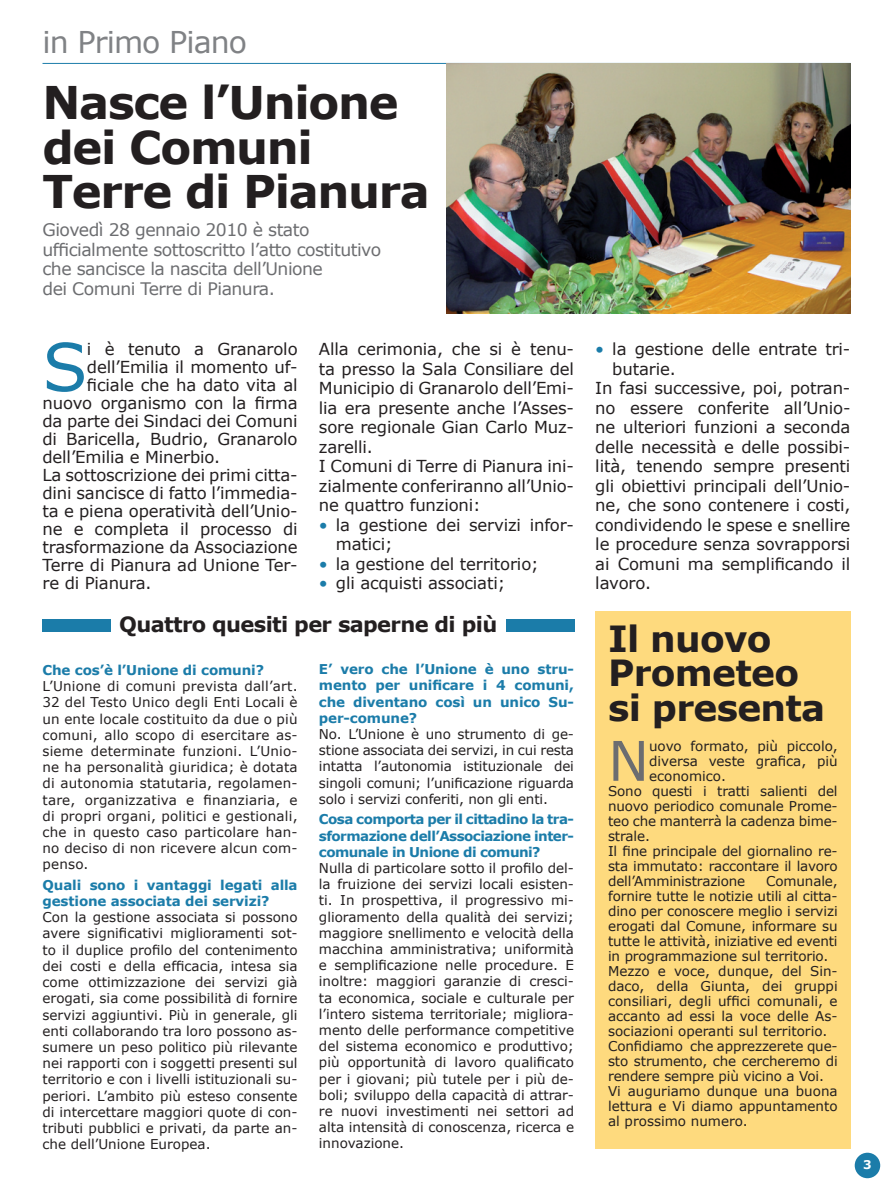
<style>
.page{position:relative;width:893px;height:1191px;background:#fff}
.page>*{position:absolute;margin:0;border:0;box-sizing:border-box;transform-origin:0 0}
.t1{font:66px "Verdana";color:#1b7ca9}
.t2{font:54.75px "Verdana";color:#6c6d70}
.t3{font:700 45px/44.2px "Verdana";letter-spacing:-.03em;color:#231f20}
.t4{font:700 36px/34.5px "Verdana";letter-spacing:-.02em;color:#231f20}
.t5{font:30px "Verdana";letter-spacing:-.03em;color:#808285}
.t6{font:700 21px "Verdana";letter-spacing:-.03em;color:#231f20}
.t7{font:17.25px/19.5px "Verdana";letter-spacing:-.03em;color:#6c6d70}
.t8{font:16.5px/19.5px "Verdana";letter-spacing:-.01em;color:#231f20}
.t9{font:13.5px/16.2px "Verdana";letter-spacing:-.01em;color:#231f20;text-align:justify}
.t10{font:700 13.5px/16.2px "Verdana";letter-spacing:-.01em;color:#1b7ca9;text-align:justify}
.t11{font:700 12px "Verdana";color:#fff}
.s1{color:#1b7ca9}
</style>
<div class="page">
<hr style="left:43px;top:63px;width:807px;height:1px;background:#1b7ca9">
<div style="left:595px;top:611px;width:255px;height:537px;background:#feda7e"></div>
<img style="left:446px;top:64px;width:404px;height:249px">
<div style="left:43px;top:619px;width:68px;height:12px;background:#1b7ca9"></div>
<div style="left:506px;top:619px;width:68px;height:12px;background:#1b7ca9"></div>
<div style="left:855px;top:1152px;width:25px;height:26px;background:#1b7ca9;border-radius:50%"></div>
<h3 class="t5" style="left:43px;top:23px;width:206px">in Primo Piano</h3>
<h3 class="t3" style="left:43px;top:81px;width:389px">Nasce l’Unione dei Comuni<br>Terre di Pianura</h3>
<p class="t7" style="left:43px;top:220px;width:340px">Giovedì 28 gennaio 2010 è stato ufficialmente sottoscritto l’atto costitutivo che sancisce la nascita dell’Unione<br>dei Comuni Terre di Pianura.</p>
<h1 class="t1" style="left:43px;top:325px;width:47px">S</h1>
<p class="t8" style="left:87px;top:339px;width:212px">i è tenuto a Granarolo</p>
<p class="t8" style="left:87px;top:357px;width:212px">dell’Emilia il momento uf-</p>
<p class="t8" style="left:87px;top:375px;width:212px">ficiale che ha dato vita al</p>
<p class="t8" style="left:43px;top:393px;width:257px">nuovo organismo con la firma</p>
<p class="t8" style="left:43px;top:411px;width:257px">da parte dei Sindaci dei Comuni</p>
<p class="t8" style="left:43px;top:429px;width:257px">di Baricella, Budrio, Granarolo</p>
<p class="t8" style="left:43px;top:447px;width:179px">dell’Emilia e Minerbio.</p>
<p class="t8" style="left:43px;top:465px;width:257px">La sottoscrizione dei primi citta-</p>
<p class="t8" style="left:43px;top:483px;width:257px">dini sancisce di fatto l’immedia-</p>
<p class="t8" style="left:43px;top:501px;width:257px">ta e piena operatività dell’Unio-</p>
<p class="t8" style="left:43px;top:519px;width:257px">ne e completa il processo di</p>
<p class="t8" style="left:43px;top:537px;width:257px">trasformazione da Associazione</p>
<p class="t8" style="left:43px;top:555px;width:257px">Terre di Pianura ad Unione Ter-</p>
<p class="t8" style="left:43px;top:573px;width:111px">re di Pianura.</p>
<p class="t8" style="left:319px;top:339px;width:257px">Alla cerimonia, che si è tenu&shy;ta presso la Sala Consiliare del<br>Municipio di Granarolo dell’Emi&shy;lia era presente anche l’Asses&shy;sore regionale Gian Carlo Muz&shy;zarelli.<br>I Comuni di Terre di Pianura ini&shy;zialmente conferiranno all’Unio&shy;ne quattro funzioni:</p>
<p class="t8" style="left:336px;top:515px;width:240px;text-indent:-17px"><span class="s1">•</span> la gestione dei servizi infor&shy;matici;</p>
<p class="t8" style="left:319px;top:554px;width:221px"><span class="s1">•</span> la gestione del territorio;</p>
<p class="t8" style="left:319px;top:573px;width:188px"><span class="s1">•</span> gli acquisti associati;</p>
<h3 class="t6" style="left:119px;top:610px;width:380px">Quattro quesiti per saperne di più</h3>
<p class="t10" style="left:43px;top:662px;width:223px">Che cos’è l’Unione di comuni?</p>
<p class="t9" style="left:43px;top:678px;width:257px">L’Unione di comuni prevista dall’art.<br>32 del Testo Unico degli Enti Locali è un ente locale costituito da due o più comuni, allo scopo di esercitare as&shy;sieme determinate funzioni. L’Unio&shy;ne ha personalità giuridica; è dotata di autonomia statutaria, regolamen&shy;tare, organizzativa e finanziaria, e di propri organi, politici e gestionali, che in questo caso particolare han&shy;no deciso di non ricevere alcun com&shy;penso.</p>
<p class="t10" style="left:43px;top:877px;width:257px">Quali sono i vantaggi legati alla gestione associata dei servizi?</p>
<p class="t9" style="left:43px;top:909px;width:257px">Con la gestione associata si possono avere significativi miglioramenti sot&shy;to il duplice profilo del contenimento dei costi e della efficacia, intesa sia come ottimizzazione dei servizi già erogati, sia come possibilità di fornire servizi aggiuntivi. Più in generale, gli enti collaborando tra loro possono as&shy;sumere un peso politico più rilevante nei rapporti con i soggetti presenti sul territorio e con i livelli istituzionali su&shy;periori. L’ambito più esteso consente di intercettare maggiori quote di con&shy;tributi pubblici e privati, da parte an&shy;che dell’Unione Europea.</p>
<p class="t10" style="left:319px;top:661px;width:257px">E’ vero che l’Unione è uno stru&shy;mento per unificare i 4 comuni, che diventano così un unico Su&shy;per-comune?</p>
<p class="t9" style="left:319px;top:726px;width:257px">No. L’Unione è uno strumento di ge&shy;stione associata dei servizi, in cui resta intatta l’autonomia istituzionale dei singoli comuni; l’unificazione riguarda solo i servizi conferiti, non gli enti.</p>
<p class="t10" style="left:319px;top:811px;width:257px">Cosa comporta per il cittadino la tra&shy;sformazione dell’Associazione inter&shy;comunale in Unione di comuni?</p>
<p class="t9" style="left:319px;top:860px;width:257px">Nulla di particolare sotto il profilo del&shy;la fruizione dei servizi locali esisten&shy;ti. In prospettiva, il progressivo mi&shy;glioramento della qualità dei servizi; maggiore snellimento e velocità della macchina amministrativa; uniformità e semplificazione nelle procedure. E inoltre: maggiori garanzie di cresci&shy;ta economica, sociale e culturale per l’intero sistema territoriale; migliora&shy;mento delle performance competitive del sistema economico e produttivo; più opportunità di lavoro qualificato per i giovani; più tutele per i più de&shy;boli; sviluppo della capacità di attrar&shy;re nuovi investimenti nei settori ad alta intensità di conoscenza, ricerca e innovazione.</p>
<p class="t8" style="left:595px;top:339px;width:257px"><span class="s1">•</span> la gestione delle entrate tri-</p>
<p class="t8" style="left:612px;top:359px;width:65px">butarie.</p>
<p class="t8" style="left:595px;top:378px;width:257px">In fasi successive, poi, potran-</p>
<p class="t8" style="left:595px;top:398px;width:257px">no essere conferite all’Unio-</p>
<p class="t8" style="left:595px;top:417px;width:257px">ne ulteriori funzioni a seconda</p>
<p class="t8" style="left:595px;top:437px;width:257px">delle necessità e delle possibi-</p>
<p class="t8" style="left:595px;top:456px;width:257px">lità, tenendo sempre presenti</p>
<p class="t8" style="left:595px;top:476px;width:257px">gli obiettivi principali dell’Unio-</p>
<p class="t8" style="left:595px;top:495px;width:257px">ne, che sono contenere i costi,</p>
<p class="t8" style="left:595px;top:515px;width:257px">condividendo le spese e snellire</p>
<p class="t8" style="left:595px;top:534px;width:257px">le procedure senza sovrapporsi</p>
<p class="t8" style="left:595px;top:554px;width:257px">ai Comuni ma semplificando il</p>
<p class="t8" style="left:595px;top:573px;width:57px">lavoro.</p>
<h3 class="t4" style="left:608px;top:621px;width:219px">Il nuovo<br>Prometeo si presenta</h3>
<h2 class="t2" style="left:608px;top:726px;width:42px">N</h2>
<p class="t9" style="left:649px;top:738px;width:190px">uovo formato, più piccolo,</p>
<p class="t9" style="left:649px;top:753px;width:190px">diversa veste grafica, più</p>
<p class="t9" style="left:649px;top:768px;width:78px">economico.</p>
<p class="t9" style="left:608px;top:783px;width:231px">Sono questi i tratti salienti del</p>
<p class="t9" style="left:608px;top:798px;width:231px">nuovo periodico comunale Prome-</p>
<p class="t9" style="left:608px;top:813px;width:231px">teo che manterrà la cadenza bime-</p>
<p class="t9" style="left:608px;top:828px;width:43px">strale.</p>
<p class="t9" style="left:608px;top:843px;width:231px">Il fine principale del giornalino re-</p>
<p class="t9" style="left:608px;top:858px;width:231px">sta immutato: raccontare il lavoro</p>
<p class="t9" style="left:608px;top:873px;width:139px">dell’Amministrazione</p>
<p class="t9" style="left:608px;top:873px;width:231px;line-height:15px;text-align:left;text-indent:158px">Comunale, fornire tutte le notizie utili al citta&shy;dino per conoscere meglio i servizi erogati dal Comune, informare su tutte le attività, iniziative ed eventi in programmazione sul territorio.<br>Mezzo e voce, dunque, del Sin&shy;daco, della Giunta, dei gruppi consiliari, degli uffici comunali, e accanto ad essi la voce delle As&shy;sociazioni operanti sul territorio.<br>Confidiamo che apprezzerete que&shy;sto strumento, che cercheremo di rendere sempre più vicino a Voi.<br>Vi auguriamo dunque una buona lettura e Vi diamo appuntamento al prossimo numero.</p>
<p class="t11" style="left:863px;top:1157px;width:10px">3</p>
</div>
